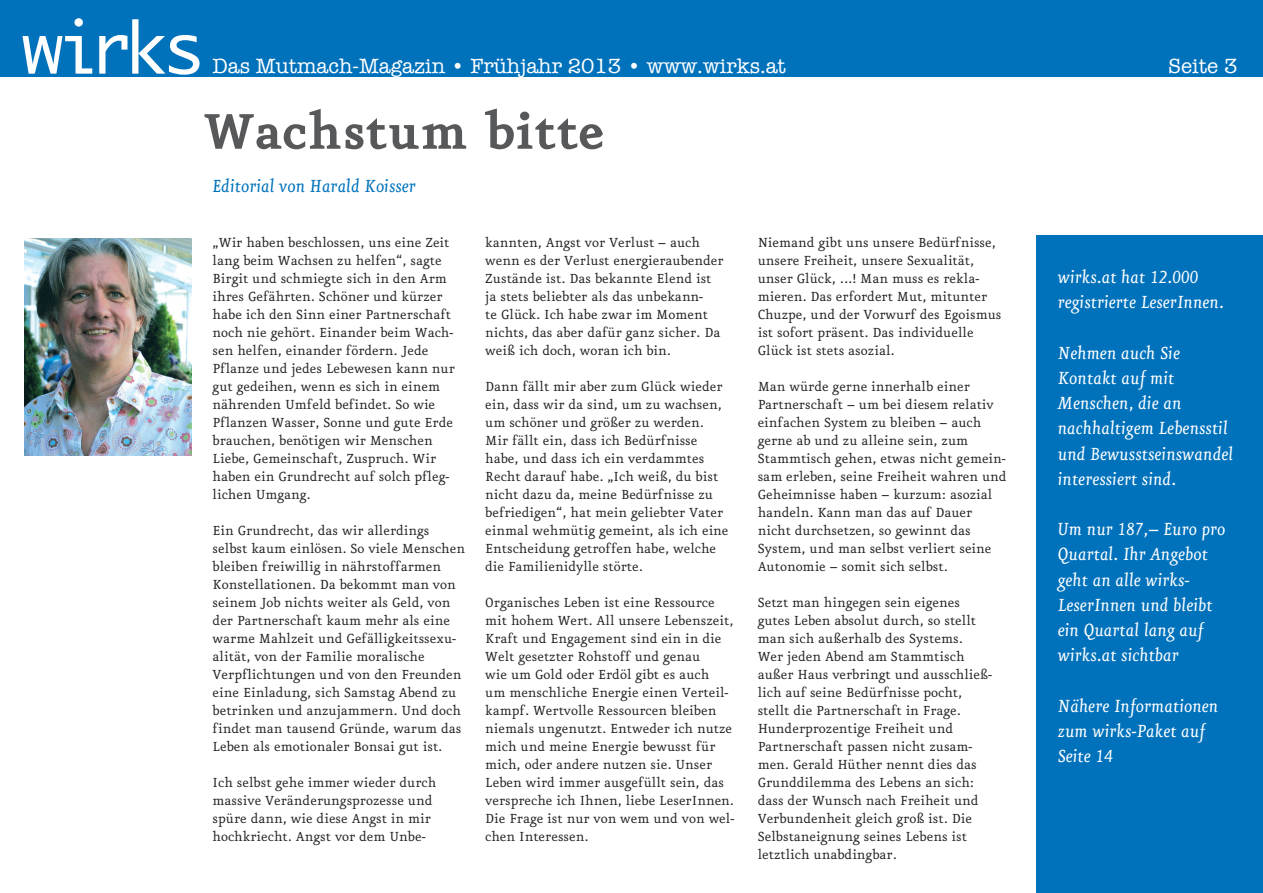
<style>
.page{position:relative;width:1263px;height:893px;background:#fff}
.page>*{position:absolute;margin:0;border:0;box-sizing:border-box;transform-origin:0 0}
.t1{font:700 60px "Eureka";color:#57585a}
.t2{font:italic 21px/25.2px "Eureka";color:#fff}
.t3{font:21px "American Typewriter";color:#fff}
.t4{font:italic 21px "Eureka";color:#0072bc}
.t5{font:15.75px/18px "Eureka";color:#231f20}
</style>
<div class="page">
<div style="left:0;top:0;width:1263px;height:77px;background:#0072bc"></div>
<svg style="left:22px;top:18px;width:177px;height:57px"></svg>
<img style="left:25px;top:238px;width:166px;height:218px">
<div style="left:1036px;top:236px;width:227px;height:657px;background:#0072bc"></div>
<p class="t3" style="left:213px;top:50px;width:575px">Das Mutmach-Magazin • Frühjahr 2013 • www.wirks.at</p>
<p class="t1" style="left:204px;top:104px;width:402px">Wachstum bitte</p>
<p class="t4" style="left:213px;top:177px;width:205px">Editorial von Harald Koisser</p>
<p class="t5" style="left:213px;top:234px;width:244px">„Wir haben beschlossen, uns eine Zeit lang beim Wachsen zu helfen“, sagte Birgit und schmiegte sich in den Arm ihres Gefährten. Schöner und kürzer habe ich den Sinn einer Partnerschaft noch nie gehört. Einander beim Wach&shy;sen helfen, einander fördern. Jede Pflanze und jedes Lebewesen kann nur gut gedeihen, wenn es sich in einem nährenden Umfeld befindet. So wie Pflanzen Wasser, Sonne und gute Erde brauchen, benötigen wir Menschen Liebe, Gemeinschaft, Zuspruch. Wir haben ein Grundrecht auf solch pfleg-</p>
<p class="t5" style="left:213px;top:486px;width:100px">lichen Umgang.</p>
<p class="t5" style="left:213px;top:522px;width:254px">Ein Grundrecht, das wir allerdings selbst kaum einlösen. So viele Menschen bleiben freiwillig in nährstoffarmen</p>
<p class="t5" style="left:213px;top:576px;width:245px">Konstellationen. Da bekommt man von seinem Job nichts weiter als Geld, von</p>
<p class="t5" style="left:213px;top:612px;width:239px">der Partnerschaft kaum mehr als eine</p>
<p class="t5" style="left:213px;top:630px;width:250px">warme Mahlzeit und Gefälligkeitssexu&shy;alität, von der Familie moralische Verpflichtungen und von den Freunden eine Einladung, sich Samstag Abend zu betrinken und anzujammern. Und doch findet man tausend Gründe, warum das Leben als emotionaler Bonsai gut ist.</p>
<p class="t5" style="left:213px;top:774px;width:225px">Ich selbst gehe immer wieder durch massive Veränderungsprozesse und</p>
<p class="t5" style="left:213px;top:810px;width:220px">spüre dann, wie diese Angst in mir</p>
<p class="t5" style="left:213px;top:828px;width:214px">hochkriecht. Angst vor dem Unbe-</p>
<p class="t5" style="left:485px;top:234px;width:240px">kannten, Angst vor Verlust – auch wenn es der Verlust energieraubender Zustände ist. Das bekannte Elend ist ja stets beliebter als das unbekann-<br>te Glück. Ich habe zwar im Moment nichts, das aber dafür ganz sicher. Da weiß ich doch, woran ich bin.</p>
<p class="t5" style="left:485px;top:378px;width:245px">Dann fällt mir aber zum Glück wieder ein, dass wir da sind, um zu wachsen, um schöner und größer zu werden.<br>Mir fällt ein, dass ich Bedürfnisse habe, und dass ich ein verdammtes Recht darauf habe. „Ich weiß, du bist nicht dazu da, meine Bedürfnisse zu befriedigen“, hat mein geliebter Vater einmal wehmütig gemeint, als ich eine Entscheidung getroffen habe, welche die Familienidylle störte.</p>
<p class="t5" style="left:485px;top:594px;width:250px">Organisches Leben ist eine Ressource mit hohem Wert. All unsere Lebenszeit, Kraft und Engagement sind ein in die Welt gesetzter Rohstoff und genau</p>
<p class="t5" style="left:485px;top:666px;width:248px">wie um Gold oder Erdöl gibt es auch um menschliche Energie einen Verteil&shy;kampf. Wertvolle Ressourcen bleiben niemals ungenutzt. Entweder ich nutze</p>
<p class="t5" style="left:485px;top:738px;width:232px">mich und meine Energie bewusst für</p>
<p class="t5" style="left:485px;top:756px;width:251px">mich, oder andere nutzen sie. Unser Leben wird immer ausgefüllt sein, das verspreche ich Ihnen, liebe LeserInnen.<br>Die Frage ist nur von wem und von wel&shy;chen Interessen.</p>
<p class="t5" style="left:758px;top:234px;width:245px">Niemand gibt uns unsere Bedürfnisse, unsere Freiheit, unsere Sexualität, unser Glück, ...! Man muss es rekla&shy;mieren. Das erfordert Mut, mitunter Chuzpe, und der Vorwurf des Egoismus ist sofort präsent. Das individuelle Glück ist stets asozial.</p>
<p class="t5" style="left:758px;top:378px;width:250px">Man würde gerne innerhalb einer Partnerschaft – um bei diesem relativ einfachen System zu bleiben – auch gerne ab und zu alleine sein, zum Stammtisch gehen, etwas nicht gemein&shy;sam erleben, seine Freiheit wahren und Geheimnisse haben – kurzum: asozial handeln. Kann man das auf Dauer nicht durchsetzen, so gewinnt das System, und man selbst verliert seine Autonomie – somit sich selbst.</p>
<p class="t5" style="left:758px;top:594px;width:236px">Setzt man hingegen sein eigenes gutes Leben absolut durch, so stellt man sich außerhalb des Systems.<br>Wer jeden Abend am Stammtisch außer Haus verbringt und ausschließ&shy;lich auf seine Bedürfnisse pocht, stellt die Partnerschaft in Frage.<br>Hunderprozentige Freiheit und Partnerschaft passen nicht zusam&shy;men. Gerald Hüther nennt dies das Grunddilemma des Lebens an sich: dass der Wunsch nach Freiheit und Verbundenheit gleich groß ist. Die Selbstaneignung seines Lebens ist</p>
<p class="t5" style="left:758px;top:846px;width:141px">letztlich unabdingbar.</p>
<p class="t3" style="left:1168px;top:50px;width:71px">Seite 3</p>
<p class="t2" style="left:1058px;top:266px;width:168px">wirks.at hat 12.000 registrierte LeserInnen.</p>
<p class="t2" style="left:1058px;top:341px;width:125px">Nehmen auch Sie<br>Kontakt auf mit<br>Menschen, die an</p>
<p class="t2" style="left:1058px;top:417px;width:177px">nachhaltigem Lebensstil und Bewusstseinswandel interessiert sind.</p>
<p class="t2" style="left:1058px;top:518px;width:169px">Um nur 187,– Euro pro<br>Quartal. Ihr Angebot geht an alle wirks-</p>
<p class="t2" style="left:1058px;top:593px;width:156px">LeserInnen und bleibt ein Quartal lang auf wirks.at sichtbar</p>
<p class="t2" style="left:1058px;top:694px;width:162px">Nähere Informationen zum wirks-Paket auf<br>Seite 14</p>
</div>
